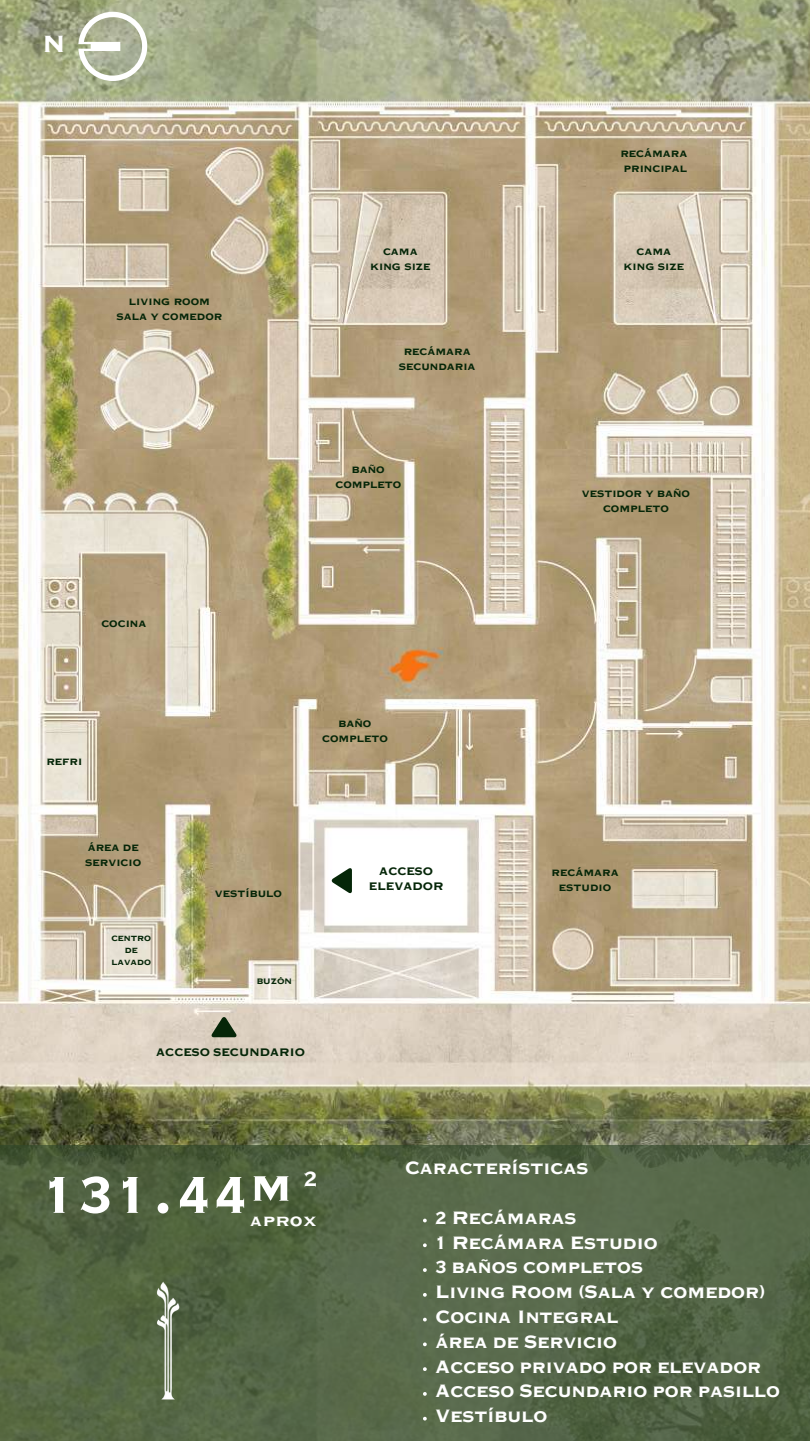
<style>
.page{position:relative;width:810px;height:1441px;background:#fff}
.page>*{position:absolute;margin:0;border:0;box-sizing:border-box;transform-origin:0 0}
.t1{font:700 52.7px "Plate Gt One Three MT Std";color:#fff}
.t2{font:700 33.5px "Plate Gt One Three MT Std";color:#fff}
.t3{font:700 25.8px "Plate GT Four MT Std";color:#fff}
.t4{font:700 18px/24.8px "Plate Gt One Two MT Std";color:#fff}
.t5{font:700 11px/15px "Plate Gt One Two MT Std";color:#052608;text-align:center}
.t6{font:700 9px/12px "Plate Gt One Two MT Std";color:#052608;text-align:center}
.t7{font:700 8px "Plate Gt One Two MT Std";color:#052608}
</style>
<div class="page">
<img style="left:0;top:0;width:810px;height:1145px">
<svg style="left:0;top:1145px;width:810px;height:295px;background:#536545"></svg>
<img style="left:104px;top:1279px;width:123px;height:122px">
<svg style="left:423px;top:1218px;width:4px;height:4px"></svg>
<svg style="left:423px;top:1243px;width:4px;height:3px"></svg>
<svg style="left:423px;top:1267px;width:4px;height:4px"></svg>
<svg style="left:423px;top:1292px;width:4px;height:4px"></svg>
<svg style="left:423px;top:1317px;width:4px;height:4px"></svg>
<svg style="left:423px;top:1342px;width:4px;height:3px"></svg>
<svg style="left:423px;top:1366px;width:4px;height:4px"></svg>
<svg style="left:423px;top:1391px;width:4px;height:4px"></svg>
<svg style="left:423px;top:1416px;width:4px;height:4px"></svg>
<svg style="left:78px;top:12px;width:69px;height:69px"></svg>
<svg style="left:211px;top:1016px;width:26px;height:21px"></svg>
<svg style="left:332px;top:867px;width:20px;height:26px"></svg>
<h2 class="t2" style="left:43px;top:29px;width:24px">n</h2>
<p class="t5" style="left:117px;top:295px;width:107px">living room sala y comedor</p>
<p class="t5" style="left:620px;top:147px;width:68px">recámara principal</p>
<p class="t5" style="left:370px;top:245px;width:62px">cama king size</p>
<p class="t5" style="left:624px;top:245px;width:62px">cama king size</p>
<p class="t5" style="left:399px;top:346px;width:78px">recámara secundaria</p>
<p class="t5" style="left:335px;top:463px;width:67px">baño completo</p>
<p class="t5" style="left:582px;top:487px;width:110px">vestidor y baño completo</p>
<p class="t5" style="left:101px;top:616px;width:47px">cocina</p>
<p class="t5" style="left:46px;top:755px;width:37px">refri</p>
<p class="t5" style="left:322px;top:717px;width:67px">baño completo</p>
<p class="t5" style="left:85px;top:841px;width:58px;text-align:left">área de servicio</p>
<p class="t6" style="left:111px;top:933px;width:41px">centro de lavado</p>
<p class="t5" style="left:215px;top:887px;width:69px">vestíbulo</p>
<p class="t7" style="left:257px;top:977px;width:37px">BUZÓN</p>
<p class="t5" style="left:156px;top:1045px;width:151px">ACCESO SECUNDARIO</p>
<p class="t5" style="left:369px;top:864px;width:76px">ACCESO<br>ELEVADOR</p>
<p class="t5" style="left:552px;top:866px;width:68px">recámara estudio</p>
<h1 class="t1" style="left:43px;top:1175px;width:276px">131.44<sup>M</sup> <sup>2</sup></h1>
<h3 class="t3" style="left:250px;top:1207px;width:69px">APROX</h3>
<h3 class="t4" style="left:405px;top:1158px;width:185px">Características</h3>
<h3 class="t4" style="left:436px;top:1207px;width:346px">2 Recámaras<br>1 Recámara Estudio<br>3 baños completos<br>Living Room (Sala y comedor)<br>Cocina Integral<br>área de Servicio<br>Acceso privado por elevador<br>Acceso Secundario por pasillo<br>Vestíbulo</h3>
</div>
